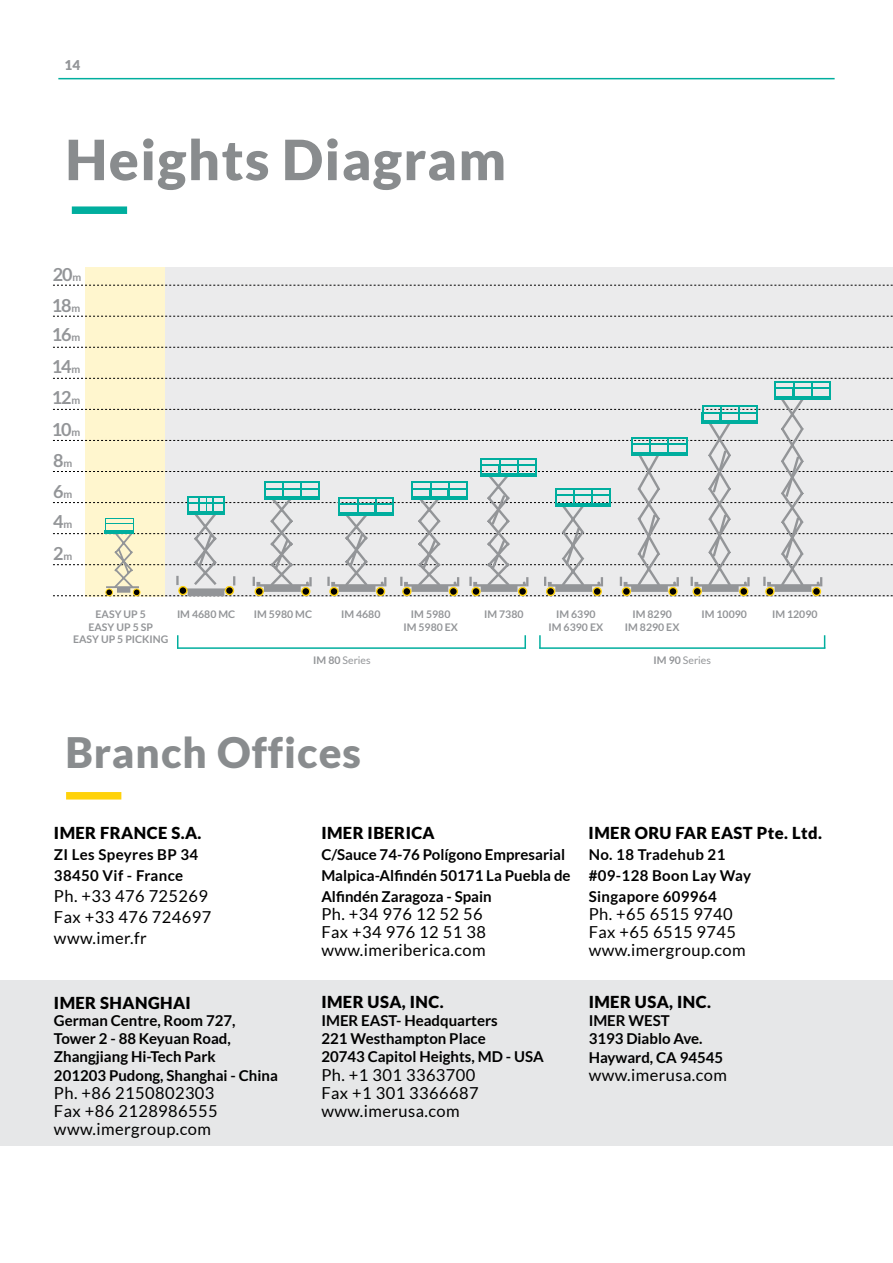
<style>
.page{position:relative;width:893px;height:1263px;background:#fff}
.page>*{position:absolute;margin:0;border:0;box-sizing:border-box;transform-origin:0 0}
.t1{font:900 55.5px "Lato";letter-spacing:.025em;color:#898c8e}
.t2{font:900 42px "Lato";letter-spacing:.025em;color:#898c8e}
.t3{font:700 18px "Lato";letter-spacing:-.075em;color:#939598}
.t4{font:16.5px/18px "Lato";letter-spacing:.025em;color:#000}
.t5{font:900 16.5px "Lato";letter-spacing:.025em;color:#000}
.t6{font:700 15px/18px "Lato";color:#000}
.t7{font:700 15px/21px "Lato";letter-spacing:.025em;color:#000}
.t8{font:900 13.5px "Lato";color:#939598}
.t9{font:700 10.5px/12.6px "Lato";color:#939598;text-align:center}
.t10{font:10.5px "Lato";color:#939598}
.s1{font-size:10.5px}
.s2{font-weight:700}
</style>
<div class="page">
<hr style="left:58px;top:78px;width:777px;height:1px;background:#00ae9e">
<div style="left:86px;top:267px;width:79px;height:329px;background:#fff6ce"></div>
<div style="left:165px;top:267px;width:728px;height:329px;background:#e6e7e8"></div>
<svg style="left:53px;top:316px;width:840px;height:1px"></svg>
<svg style="left:53px;top:285px;width:840px;height:1px"></svg>
<svg style="left:53px;top:347px;width:840px;height:1px"></svg>
<div style="left:72px;top:206px;width:55px;height:8px;background:#00ae9e"></div>
<svg style="left:177px;top:635px;width:1px;height:12px"></svg>
<svg style="left:524px;top:635px;width:2px;height:12px"></svg>
<hr style="left:177px;top:647px;width:349px;height:2px;background:#00ae9e">
<svg style="left:539px;top:635px;width:2px;height:12px"></svg>
<svg style="left:824px;top:635px;width:1px;height:12px"></svg>
<hr style="left:539px;top:647px;width:286px;height:2px;background:#00ae9e">
<div style="left:66px;top:792px;width:55px;height:7px;background:#ffd20a"></div>
<div style="left:0;top:980px;width:893px;height:165px;background:#e6e7e8"></div>
<svg style="left:53px;top:378px;width:840px;height:218px"></svg>
<div style="left:225px;top:586px;width:9px;height:9px;border:1px solid #ffd20a;border-radius:50%"></div>
<p class="t8" style="left:65px;top:60px;width:17px">14</p>
<h1 class="t1" style="left:65px;top:137px;width:442px">Heights Diagram</h1>
<p class="t3" style="left:53px;top:267px;width:30px">20 <span class="s1">m</span></p>
<p class="t3" style="left:52px;top:298px;width:30px">18 <span class="s1">m</span></p>
<p class="t3" style="left:52px;top:327px;width:30px">16 <span class="s1">m</span></p>
<p class="t3" style="left:52px;top:359px;width:30px">14 <span class="s1">m</span></p>
<p class="t3" style="left:52px;top:390px;width:30px">12 <span class="s1">m</span></p>
<p class="t3" style="left:52px;top:422px;width:30px">10 <span class="s1">m</span></p>
<p class="t3" style="left:53px;top:453px;width:21px">8 <span class="s1">m</span></p>
<p class="t3" style="left:53px;top:484px;width:21px">6 <span class="s1">m</span></p>
<p class="t3" style="left:53px;top:514px;width:21px">4 <span class="s1">m</span></p>
<p class="t3" style="left:53px;top:546px;width:21px">2 <span class="s1">m</span></p>
<p class="t9" style="left:73px;top:609px;width:97px">EASY UP 5<br>EASY UP 5 SP<br>EASY UP 5 PICKING</p>
<p class="t9" style="left:177px;top:609px;width:60px">IM 4680 MC</p>
<p class="t9" style="left:254px;top:609px;width:60px">IM 5980 MC</p>
<p class="t9" style="left:341px;top:609px;width:41px">IM 4680</p>
<p class="t9" style="left:548px;top:609px;width:56px">IM 6390<br>IM 6390 EX</p>
<p class="t9" style="left:403px;top:609px;width:56px">IM 5980<br>IM 5980 EX</p>
<p class="t9" style="left:625px;top:609px;width:56px">IM 8290<br>IM 8290 EX</p>
<p class="t9" style="left:484px;top:609px;width:41px">IM 7380</p>
<p class="t9" style="left:701px;top:609px;width:47px">IM 10090</p>
<p class="t9" style="left:772px;top:609px;width:47px">IM 12090</p>
<p class="t10" style="left:313px;top:656px;width:59px"><span class="s2">IM 80</span> Series</p>
<p class="t10" style="left:654px;top:656px;width:59px"><span class="s2">IM 90</span> Series</p>
<h2 class="t2" style="left:65px;top:735px;width:297px">Branch Offices</h2>
<p class="t5" style="left:54px;top:826px;width:149px">IMER FRANCE S.A.</p>
<p class="t7" style="left:54px;top:844px;width:146px">ZI Les Speyres BP 34<br>38450 Vif - France</p>
<p class="t4" style="left:54px;top:886px;width:159px;line-height:21px">Ph. +33 476 725269<br>Fax +33 476 724697 www.imer.fr</p>
<p class="t5" style="left:54px;top:996px;width:138px">IMER SHANGHAI</p>
<p class="t6" style="left:54px;top:1013px;width:225px">German Centre, Room 727,<br>Tower 2 - 88 Keyuan Road,<br>Zhangjiang Hi-Tech Park<br>201203 Pudong, Shanghai - China</p>
<p class="t4" style="left:54px;top:1084px;width:165px">Ph. +86 2150802303<br>Fax +86 2128986555 www.imergroup.com</p>
<p class="t5" style="left:321px;top:826px;width:115px">IMER IBERICA</p>
<p class="t6" style="left:321px;top:844px;width:251px;line-height:21px">C/Sauce 74-76 Polígono Empresarial<br>Malpica-Alfindén 50171 La Puebla de<br>Alfindén Zaragoza - Spain</p>
<p class="t4" style="left:321px;top:906px;width:166px">Ph. +34 976 12 52 56<br>Fax +34 976 12 51 38 www.imeriberica.com</p>
<p class="t5" style="left:321px;top:996px;width:124px">IMER USA, INC.</p>
<p class="t6" style="left:321px;top:1013px;width:224px">IMER EAST- Headquarters<br>221 Westhampton Place<br>20743 Capitol Heights, MD - USA</p>
<p class="t4" style="left:321px;top:1066px;width:159px">Ph. +1 301 3363700<br>Fax +1 301 3366687 www.imerusa.com</p>
<p class="t5" style="left:589px;top:826px;width:235px">IMER ORU FAR EAST Pte. Ltd.</p>
<p class="t7" style="left:589px;top:844px;width:164px">No. 18 Tradehub 21 #09-128 Boon Lay Way<br>Singapore 609964</p>
<p class="t4" style="left:589px;top:906px;width:159px">Ph. +65 6515 9740<br>Fax +65 6515 9745 www.imergroup.com</p>
<p class="t5" style="left:589px;top:996px;width:124px">IMER USA, INC.</p>
<p class="t6" style="left:589px;top:1013px;width:136px">IMER WEST<br>3193 Diablo Ave.<br>Hayward, CA 94545</p>
<p class="t4" style="left:589px;top:1066px;width:140px">www.imerusa.com</p>
</div>
